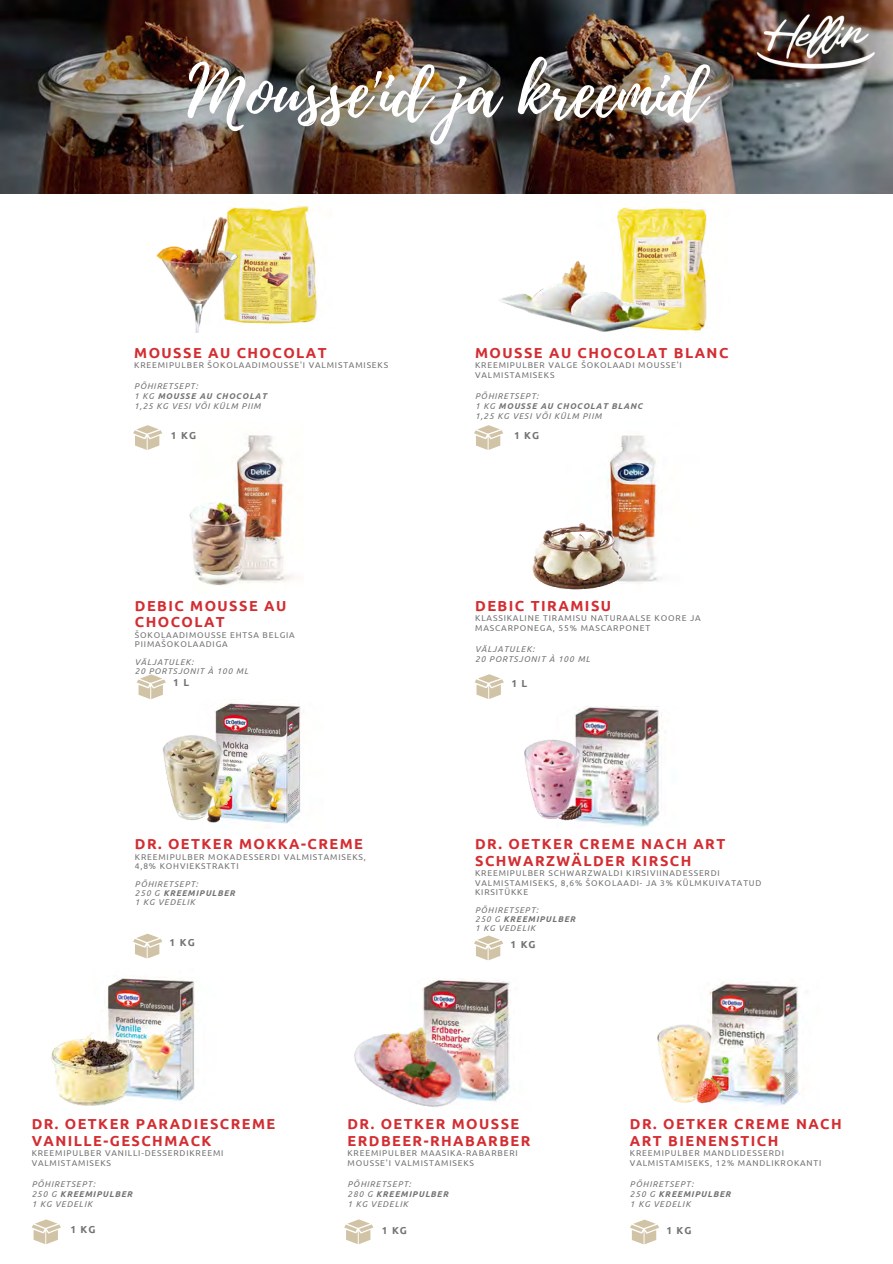
<style>
.page{position:relative;width:893px;height:1264px;background:#fff}
.page>*{position:absolute;margin:0;border:0;box-sizing:border-box;transform-origin:0 0}
.t1{font:70.5px "Playlist Script";color:#fff}
.t2{font:700 14.55px/16.8px "Ubuntu";letter-spacing:.1em;color:#d32d32}
.t3{font:700 10.2px "Ubuntu";color:#737373}
.t4{font:700 10.05px "Ubuntu";letter-spacing:.1em;color:#737373}
.t5{font:8.4px/9.8px "Ubuntu";letter-spacing:.1em;color:#737373}
.t6{font:italic 8.4px "Ubuntu";letter-spacing:.1em;color:#737373}
.t7{font:italic 700 8.4px "Ubuntu";letter-spacing:.1em;color:#737373}
.s1{font-weight:400}
</style>
<div class="page">
<img style="left:0;top:0;width:892px;height:194px">
<img style="left:608px;top:435px;width:54px;height:147px">
<img style="left:532px;top:497px;width:120px;height:93px">
<svg style="left:474px;top:425px;width:29px;height:25px"></svg>
<svg style="left:133px;top:425px;width:29px;height:25px"></svg>
<img style="left:615px;top:204px;width:93px;height:131px">
<img style="left:499px;top:253px;width:172px;height:82px">
<img style="left:263px;top:204px;width:55px;height:125px">
<img style="left:156px;top:205px;width:107px;height:127px">
<svg style="left:137px;top:674px;width:29px;height:25px"></svg>
<img style="left:234px;top:435px;width:60px;height:148px">
<img style="left:189px;top:492px;width:64px;height:94px">
<svg style="left:474px;top:674px;width:30px;height:25px"></svg>
<svg style="left:32px;top:1219px;width:29px;height:25px"></svg>
<svg style="left:344px;top:1219px;width:29px;height:25px"></svg>
<img style="left:422px;top:978px;width:89px;height:124px">
<img style="left:354px;top:1004px;width:122px;height:103px">
<img style="left:106px;top:977px;width:89px;height:124px">
<img style="left:51px;top:1025px;width:92px;height:81px">
<svg style="left:630px;top:1219px;width:29px;height:25px"></svg>
<img style="left:709px;top:982px;width:91px;height:123px">
<img style="left:657px;top:1015px;width:73px;height:90px">
<svg style="left:133px;top:933px;width:29px;height:25px"></svg>
<img style="left:215px;top:703px;width:86px;height:121px">
<img style="left:162px;top:728px;width:77px;height:96px">
<svg style="left:474px;top:935px;width:29px;height:25px"></svg>
<img style="left:574px;top:706px;width:88px;height:121px">
<img style="left:524px;top:732px;width:68px;height:94px">
<img style="left:757px;top:14px;width:117px;height:54px">
<p class="t1" style="left:188px;top:42px;width:519px">Mousse'id ja kreemid</p>
<p class="t2" style="left:134px;top:344px;width:194px">MOUSSE AU CHOCOLAT</p>
<p class="t5" style="left:134px;top:360px;width:255px">KREEMIPULBER ŠOKOLAADIMOUSSE'I VALMISTAMISEKS</p>
<p class="t6" style="left:134px;top:381px;width:65px">PÕHIRETSEPT:</p>
<p class="t7" style="left:134px;top:391px;width:134px"><span class="s1">1 KG</span> MOUSSE AU CHOCOLAT</p>
<p class="t6" style="left:134px;top:401px;width:128px">1,25 KG VESI VÕI KÜLM PIIM</p>
<p class="t4" style="left:171px;top:430px;width:27px">1 KG</p>
<p class="t2" style="left:135px;top:597px;width:153px">DEBIC MOUSSE AU<br>CHOCOLAT</p>
<p class="t5" style="left:135px;top:630px;width:161px;line-height:9px">ŠOKOLAADIMOUSSE EHTSA BELGIA<br>PIIMAŠOKOLAADIGA</p>
<p class="t6" style="left:135px;top:657px;width:60px">VÄLJATULEK:</p>
<p class="t6" style="left:135px;top:666px;width:115px">20 PORTSJONIT À 100 ML</p>
<p class="t4" style="left:173px;top:677px;width:17px">1 L</p>
<p class="t2" style="left:135px;top:835px;width:229px">DR. OETKER MOKKA-CREME</p>
<p class="t5" style="left:135px;top:852px;width:232px;line-height:9px">KREEMIPULBER MOKADESSERDI VALMISTAMISEKS,<br>4,8% KOHVIEKSTRAKTI</p>
<p class="t6" style="left:135px;top:879px;width:65px">PÕHIRETSEPT:</p>
<p class="t7" style="left:135px;top:888px;width:102px"><span class="s1">250 G</span> KREEMIPULBER</p>
<p class="t6" style="left:135px;top:897px;width:62px">1 KG VEDELIK</p>
<p class="t4" style="left:170px;top:936px;width:27px">1 KG</p>
<p class="t2" style="left:475px;top:344px;width:255px">MOUSSE AU CHOCOLAT BLANC</p>
<p class="t5" style="left:475px;top:360px;width:208px">KREEMIPULBER VALGE ŠOKOLAADI MOUSSE'I<br>VALMISTAMISEKS</p>
<p class="t6" style="left:475px;top:391px;width:65px">PÕHIRETSEPT:</p>
<p class="t7" style="left:475px;top:401px;width:169px"><span class="s1">1 KG</span> MOUSSE AU CHOCOLAT BLANC</p>
<p class="t6" style="left:475px;top:411px;width:128px">1,25 KG VESI VÕI KÜLM PIIM</p>
<p class="t4" style="left:514px;top:429px;width:27px">1 KG</p>
<p class="t2" style="left:475px;top:597px;width:138px">DEBIC TIRAMISU</p>
<p class="t5" style="left:475px;top:613px;width:227px">KLASSIKALINE TIRAMISU NATURAALSE KOORE JA<br>MASCARPONEGA, 55% MASCARPONET</p>
<p class="t6" style="left:475px;top:644px;width:61px">VÄLJATULEK:</p>
<p class="t6" style="left:475px;top:654px;width:116px">20 PORTSJONIT À 100 ML</p>
<p class="t3" style="left:511px;top:677px;width:17px">1 L</p>
<p class="t2" style="left:475px;top:835px;width:251px">DR. OETKER CREME NACH ART<br>SCHWARZWÄLDER KIRSCH</p>
<p class="t5" style="left:475px;top:868px;width:288px;line-height:9px">KREEMIPULBER SCHWARZWALDI KIRSIVIINADESSERDI<br>VALMISTAMISEKS, 8,6% ŠOKOLAADI- JA 3% KÜLMKUIVATATUD<br>KIRSITÜKKE</p>
<p class="t6" style="left:475px;top:904px;width:65px">PÕHIRETSEPT:</p>
<p class="t7" style="left:475px;top:913px;width:102px"><span class="s1">250 G</span> KREEMIPULBER</p>
<p class="t6" style="left:475px;top:922px;width:62px">1 KG VEDELIK</p>
<p class="t4" style="left:510px;top:938px;width:27px">1 KG</p>
<p class="t2" style="left:32px;top:1115px;width:245px">DR. OETKER PARADIESCREME<br>VANILLE-GESCHMACK</p>
<p class="t5" style="left:32px;top:1148px;width:193px">KREEMIPULBER VANILLI-DESSERDIKREEMI<br>VALMISTAMISEKS</p>
<p class="t6" style="left:32px;top:1179px;width:65px">PÕHIRETSEPT:</p>
<p class="t7" style="left:32px;top:1189px;width:102px"><span class="s1">250 G</span> KREEMIPULBER</p>
<p class="t6" style="left:32px;top:1198px;width:62px">1 KG VEDELIK</p>
<p class="t4" style="left:70px;top:1223px;width:27px">1 KG</p>
<p class="t2" style="left:347px;top:1115px;width:184px">DR. OETKER MOUSSE<br>ERDBEER-RHABARBER</p>
<p class="t5" style="left:347px;top:1148px;width:172px">KREEMIPULBER MAASIKA-RABARBERI<br>MOUSSE'I VALMISTAMISEKS</p>
<p class="t6" style="left:347px;top:1179px;width:65px">PÕHIRETSEPT:</p>
<p class="t7" style="left:347px;top:1189px;width:102px"><span class="s1">280 G</span> KREEMIPULBER</p>
<p class="t6" style="left:347px;top:1198px;width:62px">1 KG VEDELIK</p>
<p class="t4" style="left:382px;top:1224px;width:27px">1 KG</p>
<p class="t4" style="left:666px;top:1224px;width:27px">1 KG</p>
<p class="t2" style="left:630px;top:1115px;width:213px">DR. OETKER CREME NACH<br>ART BIENENSTICH</p>
<p class="t5" style="left:630px;top:1148px;width:193px">KREEMIPULBER MANDLIDESSERDI<br>VALMISTAMISEKS, 12% MANDLIKROKANTI</p>
<p class="t6" style="left:630px;top:1179px;width:65px">PÕHIRETSEPT:</p>
<p class="t7" style="left:630px;top:1189px;width:102px"><span class="s1">250 G</span> KREEMIPULBER</p>
<p class="t6" style="left:630px;top:1198px;width:62px">1 KG VEDELIK</p>
</div>
